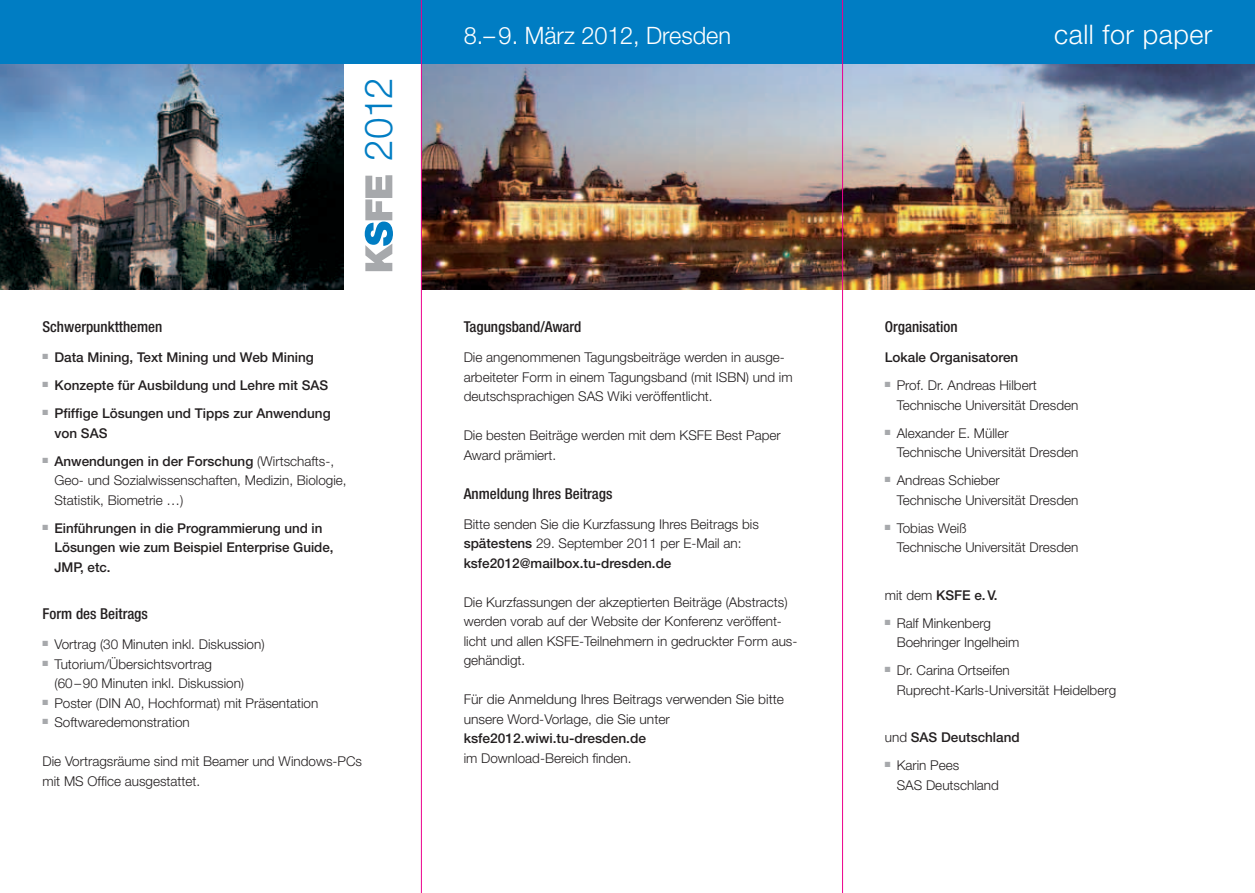
<style>
.page{position:relative;width:1255px;height:893px;background:#fff}
.page>*{position:absolute;margin:0;border:0;box-sizing:border-box;transform-origin:0 0}
.t1{font:300 38.55px "Helvetica Neue LT";color:#007dc3}
.t2{font:300 27px "Helvetica Neue LT";letter-spacing:.02em;color:#fff}
.t3{font:300 24px "Helvetica Neue LT";color:#fff}
.t4{font:500 condensed 15px "Helvetica Neue LT";color:#231f20}
.t5{font:300 13.5px/19.5px "Helvetica Neue LT";color:#231f20}
.t6{font:500 13.5px/19.5px "Helvetica Neue LT";color:#231f20}
.s1{font-weight:500}
.s2{font-weight:300}
</style>
<div class="page">
<img style="left:0;top:64px;width:343px;height:225px">
<img style="left:422px;top:64px;width:832px;height:225px">
<div style="left:0;top:0;width:1254px;height:64px;background:#007dc3"></div>
<svg style="left:365px;top:175px;width:28px;height:96px"></svg>
<hr style="left:421px;top:0;width:1px;height:893px;background:#ec008c">
<hr style="left:842px;top:0;width:1px;height:893px;background:#ec008c">
<h1 class="t1" style="left:355px;top:161px;width:85px;rotate:-90deg">2012</h1>
<p class="t4" style="left:43px;top:318px;width:121px">Schwerpunktthemen</p>
<p class="t6" style="left:43px;top:348px;width:273px"><sup>■</sup> Data Mining, Text Mining und Web Mining</p>
<p class="t6" style="left:43px;top:376px;width:287px"><sup>■</sup> Konzepte für Ausbildung und Lehre mit SAS</p>
<p class="t6" style="left:54px;top:404px;width:278px;text-indent:-12px"><sup>■</sup> Pfiffige Lösungen und Tipps zur Anwendung von SAS</p>
<p class="t5" style="left:54px;top:451px;width:294px;text-indent:-12px"><sup>■</sup> <span class="s1">Anwendungen in der Forschung</span> (Wirtschafts-,<br>Geo- und Sozialwissenschaften, Medizin, Biologie,<br>Statistik, Biometrie …)</p>
<p class="t6" style="left:54px;top:518px;width:281px;text-indent:-12px"><sup>■</sup> Einführungen in die Programmierung und in<br>Lösungen wie zum Beispiel Enterprise Guide,<br>JMP, etc.</p>
<p class="t4" style="left:43px;top:605px;width:107px">Form des Beitrags</p>
<p class="t5" style="left:43px;top:635px;width:223px"><sup>■</sup> Vortrag (30 Minuten inkl. Diskussion)</p>
<p class="t5" style="left:54px;top:654px;width:191px;text-indent:-12px"><sup>■</sup> Tutorium/Übersichtsvortrag (60–90 Minuten inkl. Diskussion)</p>
<p class="t5" style="left:43px;top:693px;width:277px"><sup>■</sup> Poster (DIN A0, Hochformat) mit Präsentation</p>
<p class="t5" style="left:43px;top:713px;width:149px"><sup>■</sup> Softwaredemonstration</p>
<p class="t5" style="left:43px;top:752px;width:321px">Die Vortragsräume sind mit Beamer und Windows-PCs mit MS Office ausgestattet.</p>
<h3 class="t3" style="left:463px;top:20px;width:269px">8.– 9. März 2012, Dresden</h3>
<h2 class="t2" style="left:1054px;top:17px;width:160px">call for paper</h2>
<p class="t4" style="left:463px;top:318px;width:119px">Tagungsband/Award</p>
<p class="t5" style="left:463px;top:347px;width:330px">Die angenommenen Tagungsbeiträge werden in ausge&shy;arbeiteter Form in einem Tagungsband (mit ISBN) und im deutschsprachigen SAS Wiki veröffentlicht.</p>
<p class="t5" style="left:463px;top:425px;width:318px">Die besten Beiträge werden mit dem KSFE Best Paper<br>Award prämiert.</p>
<p class="t4" style="left:463px;top:484px;width:150px">Anmeldung Ihres Beitrags</p>
<p class="t5" style="left:463px;top:514px;width:297px">Bitte senden Sie die Kurzfassung Ihres Beitrags bis <span class="s1">spätestens</span> 29. September 2011 per E-Mail an: <span class="s1">ksfe2012@mailbox.tu-dresden.de</span></p>
<p class="t5" style="left:463px;top:592px;width:335px">Die Kurzfassungen der akzeptierten Beiträge (Abstracts) werden vorab auf der Website der Konferenz veröffent&shy;licht und allen KSFE-Teilnehmern in gedruckter Form aus&shy;gehändigt.</p>
<p class="t5" style="left:463px;top:690px;width:322px">Für die Anmeldung Ihres Beitrags verwenden Sie bitte unsere Word-Vorlage, die Sie unter</p>
<p class="t6" style="left:463px;top:729px;width:184px">ksfe2012.wiwi.tu-dresden.de</p>
<p class="t5" style="left:463px;top:748px;width:169px">im Download-Bereich finden.</p>
<p class="t4" style="left:884px;top:318px;width:74px">Organisation</p>
<p class="t6" style="left:884px;top:348px;width:135px">Lokale Organisatoren</p>
<p class="t5" style="left:896px;top:375px;width:183px;text-indent:-12px"><sup>■</sup> Prof. Dr. Andreas Hilbert<br>Technische Universität Dresden</p>
<p class="t5" style="left:896px;top:423px;width:183px;text-indent:-12px"><sup>■</sup> Alexander E. Müller<br>Technische Universität Dresden</p>
<p class="t5" style="left:896px;top:470px;width:183px;text-indent:-12px"><sup>■</sup> Andreas Schieber<br>Technische Universität Dresden</p>
<p class="t5" style="left:896px;top:518px;width:183px;text-indent:-12px"><sup>■</sup> Tobias Weiß<br>Technische Universität Dresden</p>
<p class="t6" style="left:884px;top:585px;width:114px"><span class="s2">mit dem</span> KSFE e.V.</p>
<p class="t5" style="left:896px;top:613px;width:124px;text-indent:-12px"><sup>■</sup> Ralf Minkenberg<br>Boehringer Ingelheim</p>
<p class="t5" style="left:896px;top:660px;width:221px;text-indent:-12px"><sup>■</sup> Dr. Carina Ortseifen<br>Ruprecht-Karls-Universität Heidelberg</p>
<p class="t6" style="left:884px;top:728px;width:136px"><span class="s2">und</span> SAS Deutschland</p>
<p class="t5" style="left:896px;top:755px;width:104px;text-indent:-12px"><sup>■</sup> Karin Pees<br>SAS Deutschland</p>
</div>
